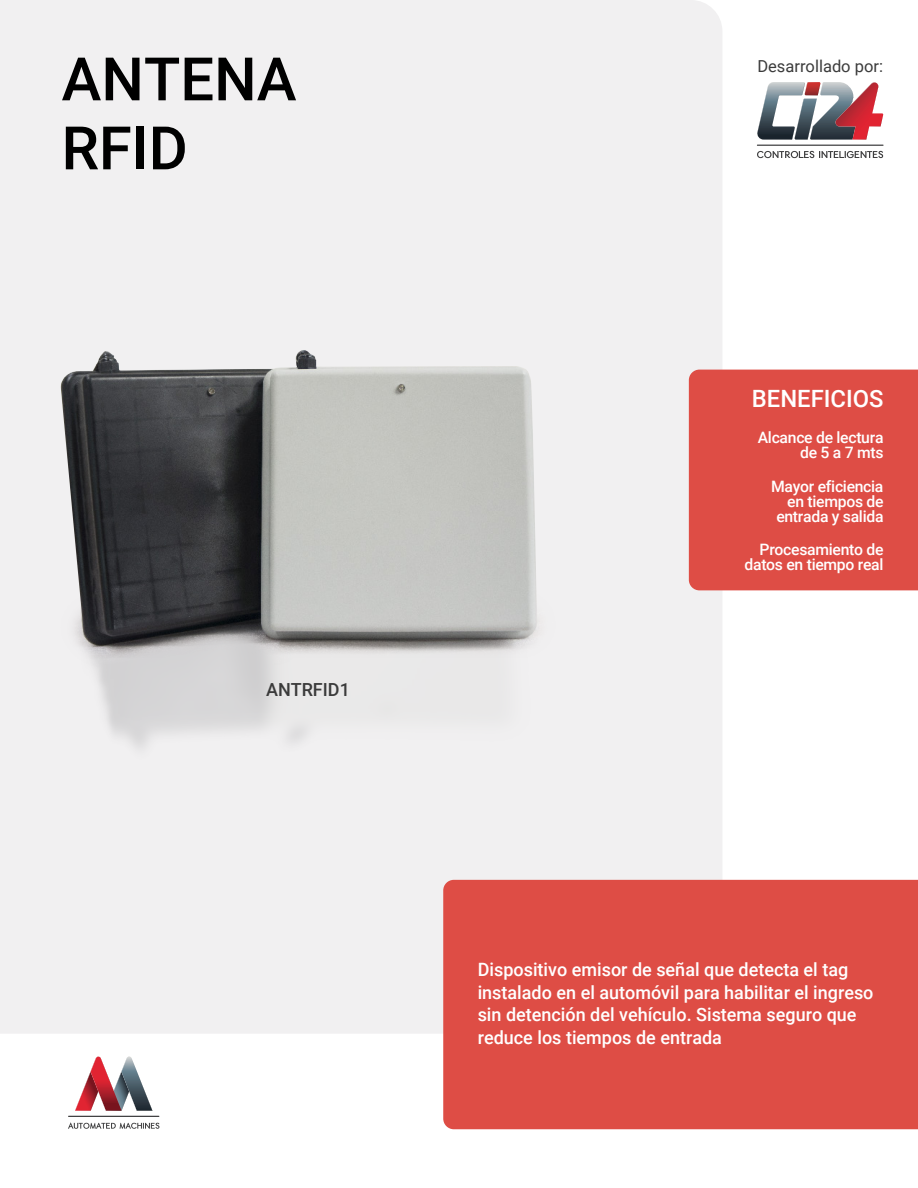
<style>
.page{position:relative;width:918px;height:1188px;background:#fff}
.page>*{position:absolute;margin:0;border:0;box-sizing:border-box;transform-origin:0 0}
.t1{font:500 60px/69px "Roboto";color:#000}
.t2{font:500 23.85px "Roboto";color:#fff}
.t3{font:500 18.3px/22.5px "Roboto";color:#fff}
.t4{font:500 18px "Roboto";color:#3b3b3b}
.t5{font:16.5px "Roboto";color:#3b3b3b}
.t6{font:500 15.75px/15.1px "Roboto";letter-spacing:-.02em;color:#fff;text-align:right}
</style>
<div class="page">
<div style="left:0;top:0;width:722px;height:1034px;background:#f1f0f1"></div>
<div style="left:689px;top:370px;width:229px;height:220px;background:#de4d45"></div>
<div style="left:443px;top:880px;width:475px;height:249px;background:#de4d45"></div>
<hr style="left:757px;top:145px;width:127px;height:1px;background:#3e3e3f">
<svg style="left:757px;top:82px;width:126px;height:58px"></svg>
<svg style="left:757px;top:151px;width:126px;height:7px"></svg>
<svg style="left:75px;top:1056px;width:77px;height:55px"></svg>
<hr style="left:68px;top:1116px;width:91px;height:1px;background:#3e3e3f">
<svg style="left:68px;top:1122px;width:91px;height:7px"></svg>
<img style="left:59px;top:327px;width:498px;height:443px">
<h1 class="t1" style="left:62px;top:42px;width:237px">ANTENA<br>RFID</h1>
<p class="t4" style="left:266px;top:677px;width:85px">ANTRFID1</p>
<p class="t5" style="left:757px;top:54px;width:127px">Desarrollado por:</p>
<h2 class="t2" style="left:752px;top:382px;width:133px">BENEFICIOS</h2>
<p class="t6" style="left:758px;top:429px;width:127px">Alcance de lectura de 5 a 7 mts</p>
<p class="t6" style="left:771px;top:478px;width:114px">Mayor eficiencia en tiempos de entrada y salida</p>
<p class="t6" style="left:745px;top:541px;width:140px">Procesamiento de datos en tiempo real</p>
<p class="t3" style="left:478px;top:958px;width:397px">Dispositivo emisor de señal que detecta el tag instalado en el automóvil para habilitar el ingreso sin detención del vehículo. Sistema seguro que reduce los tiempos de entrada</p>
</div>
